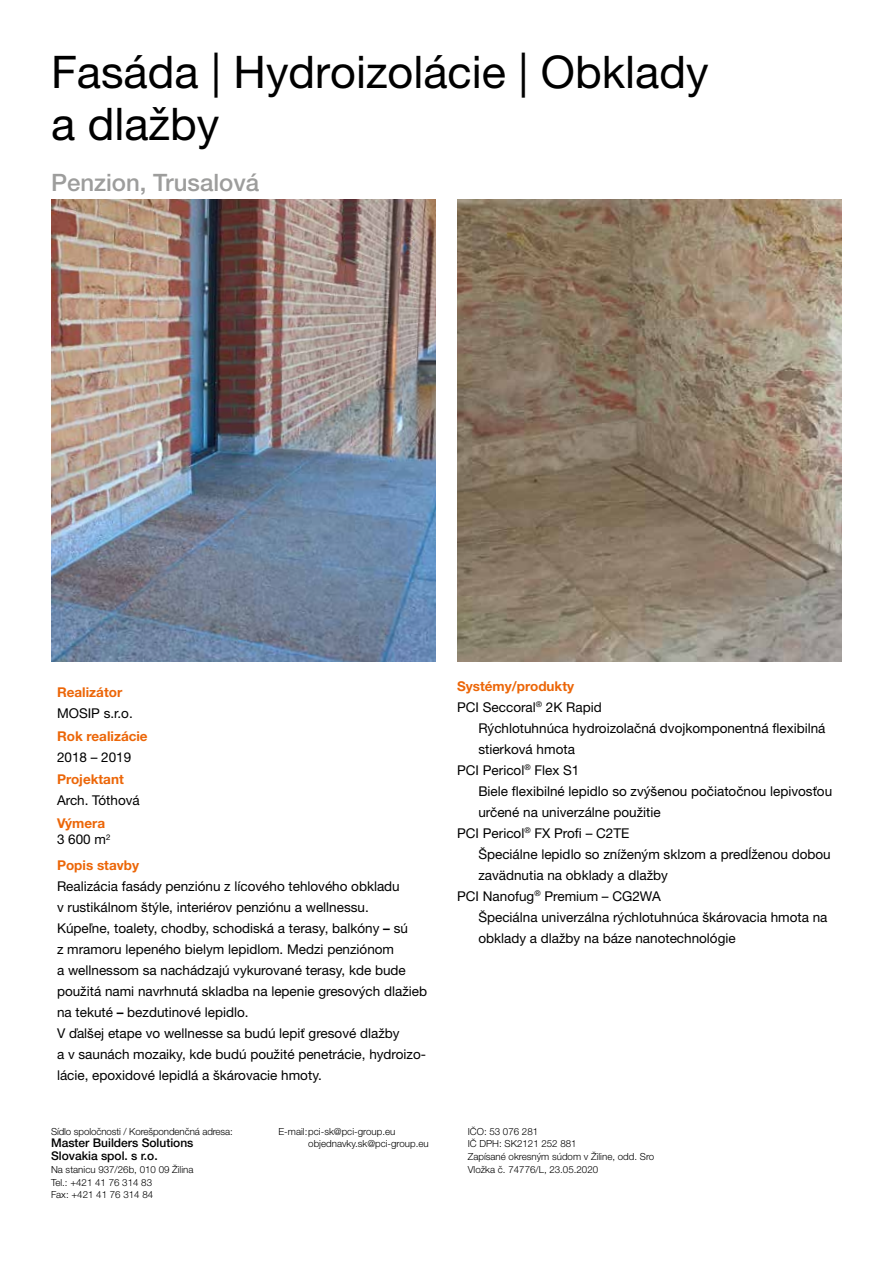
<style>
.page{position:relative;width:893px;height:1263px;background:#fff}
.page>*{position:absolute;margin:0;border:0;box-sizing:border-box;transform-origin:0 0}
.t1{font:45px/52.5px "Helvetica Neue LT Pro";color:#000}
.t2{font:500 24px "Helvetica Neue LT Pro";color:#9d9d9c}
.t3{font:13.5px/21px "Helvetica Neue CE";color:#000}
.t4{font:700 13.5px/16.5px "Helvetica Neue CE";color:#ec6608}
.t5{font:500 12px/12.8px "Helvetica Neue CE";color:#000}
.t6{font:300 9.75px/12.8px "Helvetica Neue CE";color:#000}
.s1{font-weight:400;color:#000}
.s2{font-family:"Helvetica Neue LT Pro";font-weight:500}
</style>
<div class="page">
<img style="left:51px;top:200px;width:385px;height:461px">
<img style="left:457px;top:200px;width:385px;height:461px">
<h1 class="t1" style="left:51px;top:45px;width:659px">Fasáda | Hydroizolácie | Obklady a dlažby</h1>
<h2 class="t2" style="left:51px;top:168px;width:210px">Penzion, Trusalová</h2>
<p class="t4" style="left:57px;top:684px;width:67px">Realizátor</p>
<p class="t3" style="left:57px;top:703px;width:77px">MOSIP s.r.o.</p>
<p class="t4" style="left:57px;top:728px;width:92px">Rok realizácie</p>
<p class="t3" style="left:57px;top:746px;width:76px">2018 – 2019</p>
<p class="t4" style="left:57px;top:771px;width:68px">Projektant</p>
<p class="t3" style="left:57px;top:790px;width:84px">Arch. Tóthová</p>
<p class="t4" style="left:57px;top:815px;width:55px">Výmera<br><span class="s1">3 600 m</span><sup>2</sup></p>
<p class="t4" style="left:57px;top:857px;width:84px">Popis stavby</p>
<p class="t3" style="left:57px;top:876px;width:372px">Realizácia fasády penziónu z lícového tehlového obkladu<br>v rustikálnom štýle, interiérov penziónu a wellnessu.<br>Kúpeľne, toalety, chodby, schodiská a terasy, balkóny <span class="s2">–</span> sú<br>z mramoru lepeného bielym lepidlom. Medzi penziónom<br>a wellnessom sa nachádzajú vykurované terasy, kde bude použitá nami navrhnutá skladba na lepenie gresových dlažieb na tekuté <span class="s2">–</span> bezdutinové lepidlo.<br>V ďalšej etape vo wellnesse sa budú lepiť gresové dlažby<br>a v saunách mozaiky, kde budú použité penetrácie, hydroizo&shy;lácie, epoxidové lepidlá a škárovacie hmoty.</p>
<p class="t4" style="left:457px;top:678px;width:119px">Systémy/produkty</p>
<p class="t3" style="left:457px;top:697px;width:146px">PCI Seccoral<sup>®</sup> 2K Rapid</p>
<p class="t3" style="left:478px;top:718px;width:349px">Rýchlotuhnúca hydroizolačná dvojkomponentná flexibilná</p>
<p class="t3" style="left:478px;top:739px;width:98px">stierková hmota</p>
<p class="t3" style="left:457px;top:760px;width:124px">PCI Pericol<sup>®</sup> Flex S1</p>
<p class="t3" style="left:478px;top:781px;width:355px">Biele flexibilné lepidlo so zvýšenou počiatočnou lepivosťou</p>
<p class="t3" style="left:478px;top:802px;width:184px">určené na univerzálne použitie</p>
<p class="t3" style="left:457px;top:823px;width:174px">PCI Pericol<sup>®</sup> FX Profi – C2TE</p>
<p class="t3" style="left:478px;top:844px;width:354px">Špeciálne lepidlo so zníženým sklzom a predĺženou dobou</p>
<p class="t3" style="left:478px;top:865px;width:191px">zavädnutia na obklady a dlažby</p>
<p class="t3" style="left:457px;top:886px;width:205px">PCI Nanofug<sup>®</sup> Premium – CG2WA</p>
<p class="t3" style="left:478px;top:907px;width:351px">Špeciálna univerzálna rýchlotuhnúca škárovacia hmota na</p>
<p class="t3" style="left:478px;top:928px;width:259px">obklady a dlažby na báze nanotechnológie</p>
<p class="t6" style="left:51px;top:1125px;width:183px">Sídlo spoločnosti / Korešpondenčná adresa:</p>
<p class="t5" style="left:51px;top:1137px;width:144px">Master Builders Solutions<br>Slovakia spol. s r.o.</p>
<p class="t6" style="left:51px;top:1163px;width:144px">Na stanicu 937/26b, 010 09 Žilina<br>Tel.: +421 41 76 314 83<br>Fax: +421 41 76 314 84</p>
<p class="t6" style="left:308px;top:1125px;width:122px;text-indent:-30px">E-mail:pci-sk@pci-group.eu objednavky.sk@pci-group.eu</p>
<p class="t6" style="left:468px;top:1125px;width:188px">IČO: 53 076 281<br>IČ DPH: SK2121 252 881<br>Zapísané okresným súdom v Žiline, odd. Sro<br>Vložka č. 74776/L, 23.05.2020</p>
</div>
